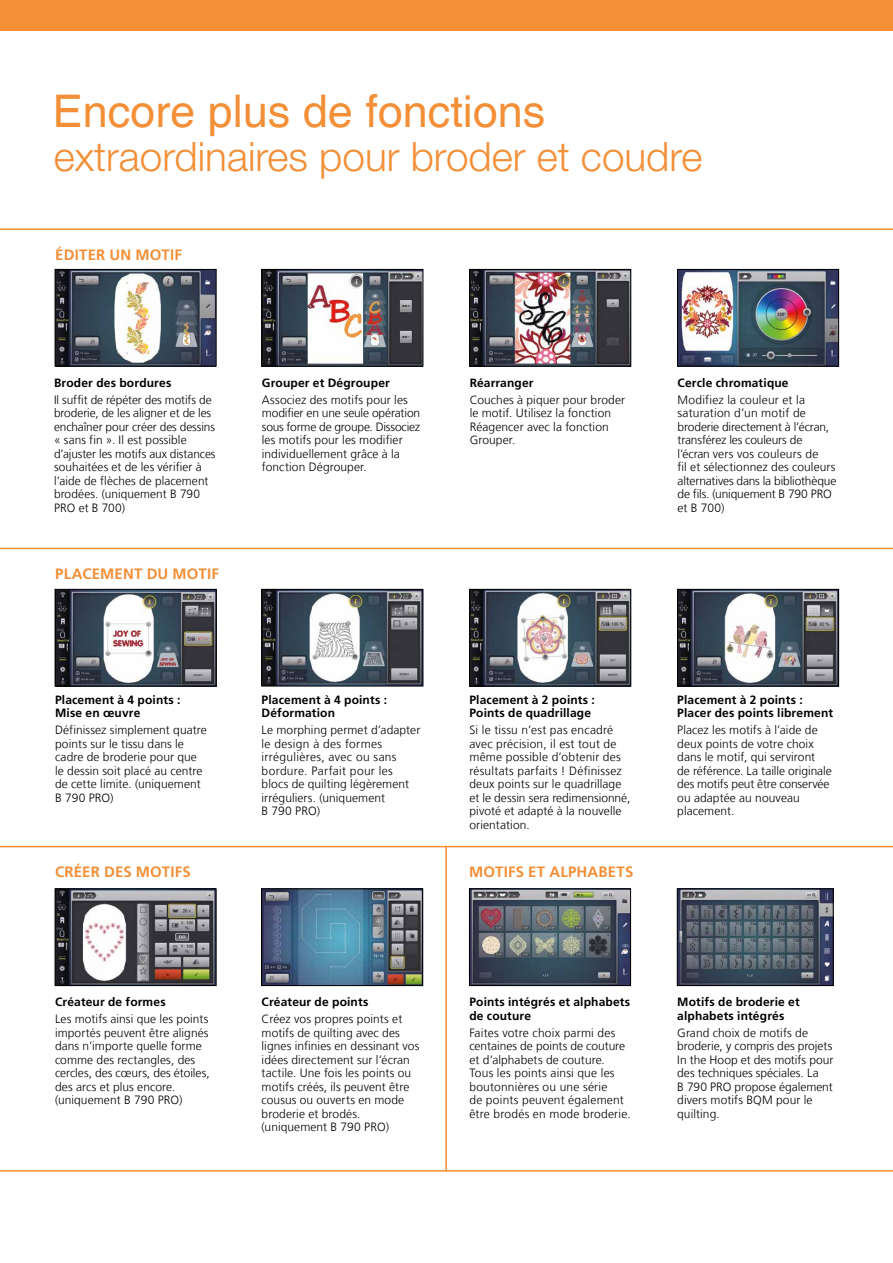
<style>
.page{position:relative;width:893px;height:1263px;background:#fff}
.page>*{position:absolute;margin:0;border:0;box-sizing:border-box;transform-origin:0 0}
.t1{font:45px "Helvetica";color:#f38f37}
.t2{font:300 40.5px "Helvetica Neue LT Std";color:#f38f37}
.t3{font:700 15px "Frutiger LT Com";letter-spacing:.01em;color:#f38f37}
.t4{font:300 12px/13.5px "Frutiger LT Com";letter-spacing:.005em;color:#000}
.t5{font:700 12px/13.5px "Frutiger LT Com";letter-spacing:.015em;color:#000}
</style>
<div class="page">
<img style="left:264px;top:271px;width:157px;height:93px">
<div style="left:262px;top:269px;width:161px;height:97px;border:1px solid #000"></div>
<img style="left:57px;top:271px;width:157px;height:93px">
<div style="left:55px;top:269px;width:161px;height:97px;border:1px solid #000"></div>
<img style="left:471px;top:271px;width:158px;height:93px">
<div style="left:469px;top:269px;width:162px;height:97px;border:1px solid #000"></div>
<img style="left:679px;top:271px;width:158px;height:93px">
<div style="left:677px;top:269px;width:162px;height:97px;border:1px solid #000"></div>
<img style="left:679px;top:591px;width:158px;height:93px">
<div style="left:677px;top:589px;width:162px;height:97px;border:1px solid #000"></div>
<img style="left:264px;top:591px;width:157px;height:93px">
<div style="left:262px;top:589px;width:161px;height:97px;border:1px solid #000"></div>
<img style="left:57px;top:591px;width:157px;height:93px">
<div style="left:55px;top:589px;width:161px;height:97px;border:1px solid #000"></div>
<img style="left:471px;top:591px;width:158px;height:93px">
<div style="left:469px;top:589px;width:162px;height:97px;border:1px solid #000"></div>
<img style="left:679px;top:891px;width:152px;height:93px">
<div style="left:677px;top:889px;width:156px;height:97px;border:1px solid #000"></div>
<img style="left:263px;top:891px;width:158px;height:93px">
<div style="left:261px;top:889px;width:162px;height:97px;border:1px solid #000"></div>
<img style="left:57px;top:891px;width:157px;height:93px">
<div style="left:55px;top:889px;width:161px;height:97px;border:1px solid #000"></div>
<img style="left:471px;top:891px;width:158px;height:93px">
<div style="left:469px;top:889px;width:162px;height:97px;border:1px solid #000"></div>
<div style="left:0;top:0;width:893px;height:30px;background:#f38f37"></div>
<hr style="left:0;top:548px;width:893px;height:1px;background:#f38f37">
<hr style="left:0;top:228px;width:893px;height:2px;background:#f38f37">
<hr style="left:0;top:846px;width:893px;height:1px;background:#f38f37">
<hr style="left:0;top:1170px;width:893px;height:1px;background:#f38f37">
<hr style="left:445px;top:846px;width:2px;height:325px;background:#f38f37">
<h1 class="t1" style="left:53px;top:86px;width:494px">Encore plus de fonctions</h1>
<h2 class="t2" style="left:54px;top:132px;width:650px">extraordinaires pour broder et coudre</h2>
<p class="t3" style="left:55px;top:246px;width:128px">ÉDITER UN MOTIF</p>
<p class="t5" style="left:54px;top:376px;width:119px">Broder des bordures</p>
<p class="t4" style="left:54px;top:393px;width:163px">Il suffit de répéter des motifs de broderie, de les aligner et de les enchaîner pour créer des dessins « sans fin ». Il est possible d’ajuster les motifs aux distances souhaitées et de les vérifier à l’aide de flèches de placement brodées. (uniquement B 790<br>PRO et B 700)</p>
<p class="t3" style="left:55px;top:565px;width:165px">PLACEMENT DU MOTIF</p>
<p class="t5" style="left:262px;top:376px;width:130px">Grouper et Dégrouper</p>
<p class="t4" style="left:262px;top:393px;width:160px">Associez des motifs pour les modifier en une seule opération sous forme de groupe. Dissociez les motifs pour les modifier individuellement grâce à la fonction Dégrouper.</p>
<p class="t5" style="left:470px;top:376px;width:65px">Réarranger</p>
<p class="t4" style="left:470px;top:393px;width:157px">Couches à piquer pour broder le motif. Utilisez la fonction<br>Réagencer avec la fonction<br>Grouper.</p>
<p class="t5" style="left:677px;top:376px;width:113px">Cercle chromatique</p>
<p class="t4" style="left:677px;top:393px;width:160px">Modifiez la couleur et la saturation d’un motif de broderie directement à l’écran, transférez les couleurs de l’écran vers vos couleurs de<br>fil et sélectionnez des couleurs alternatives dans la bibliothèque de fils. (uniquement B 790 PRO et B 700)</p>
<p class="t5" style="left:55px;top:693px;width:127px">Placement à 4 points :<br>Mise en œuvre</p>
<p class="t4" style="left:55px;top:723px;width:153px">Définissez simplement quatre points sur le tissu dans le cadre de broderie pour que le dessin soit placé au centre de cette limite. (uniquement<br>B 790 PRO)</p>
<p class="t5" style="left:262px;top:693px;width:127px">Placement à 4 points :<br>Déformation</p>
<p class="t4" style="left:262px;top:723px;width:160px">Le morphing permet d’adapter le design à des formes irrégulières, avec ou sans bordure. Parfait pour les blocs de quilting légèrement irréguliers. (uniquement<br>B 790 PRO)</p>
<p class="t5" style="left:469px;top:693px;width:127px">Placement à 2 points :<br>Points de quadrillage</p>
<p class="t4" style="left:469px;top:723px;width:162px">Si le tissu n’est pas encadré avec précision, il est tout de même possible d’obtenir des résultats parfaits ! Définissez deux points sur le quadrillage et le dessin sera redimensionné, pivoté et adapté à la nouvelle orientation.</p>
<p class="t3" style="left:55px;top:863px;width:137px">CRÉER DES MOTIFS</p>
<p class="t3" style="left:469px;top:863px;width:166px">MOTIFS ET ALPHABETS</p>
<p class="t5" style="left:677px;top:693px;width:157px">Placement à 2 points :<br>Placer des points librement</p>
<p class="t4" style="left:677px;top:723px;width:156px">Placez les motifs à l’aide de deux points de votre choix dans le motif, qui serviront<br>de référence. La taille originale des motifs peut être conservée ou adaptée au nouveau placement.</p>
<p class="t5" style="left:55px;top:995px;width:112px">Créateur de formes</p>
<p class="t4" style="left:55px;top:1012px;width:156px">Les motifs ainsi que les points importés peuvent être alignés dans n’importe quelle forme comme des rectangles, des cercles, des cœurs, des étoiles, des arcs et plus encore. (uniquement B 790 PRO)</p>
<p class="t5" style="left:262px;top:995px;width:108px">Créateur de points</p>
<p class="t4" style="left:262px;top:1012px;width:159px">Créez vos propres points et motifs de quilting avec des lignes infinies en dessinant vos idées directement sur l’écran tactile. Une fois les points ou motifs créés, ils peuvent être cousus ou ouverts en mode broderie et brodés. (uniquement B 790 PRO)</p>
<p class="t5" style="left:469px;top:995px;width:162px">Points intégrés et alphabets de couture</p>
<p class="t4" style="left:469px;top:1026px;width:163px">Faites votre choix parmi des centaines de points de couture et d’alphabets de couture.<br>Tous les points ainsi que les boutonnières ou une série<br>de points peuvent également être brodés en mode broderie.</p>
<p class="t5" style="left:677px;top:995px;width:124px">Motifs de broderie et alphabets intégrés</p>
<p class="t4" style="left:677px;top:1026px;width:158px">Grand choix de motifs de broderie, y compris des projets<br>In the Hoop et des motifs pour des techniques spéciales. La<br>B 790 PRO propose également divers motifs BQM pour le quilting.</p>
</div>
